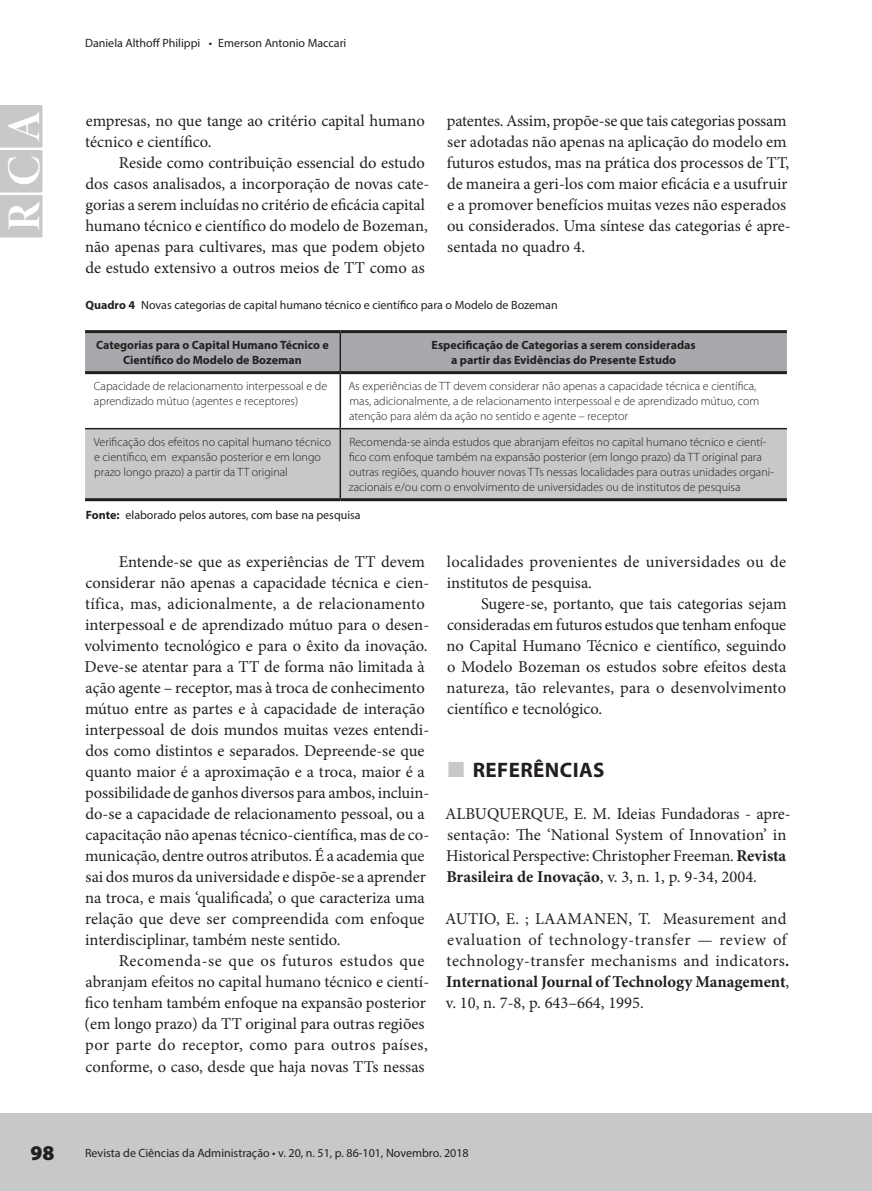
<style>
.page{position:relative;width:872px;height:1191px;background:#fff}
.page>*{position:absolute;margin:0;border:0;box-sizing:border-box;transform-origin:0 0}
.t1{font:46.8px "Minion Pro Bold Disp";color:#fff}
.t2{font:700 21px "Myriad Pro";letter-spacing:.02em;color:#231f20}
.t3{font:900 21px "Myriad Pro";color:#231f20}
.t4{font:16.5px/21px "Minion Pro";color:#231f20}
.t5{font:16.5px/21px "Minion Pro";letter-spacing:.02em;color:#231f20}
.t6{font:300 12px/15px "Myriad Pro";color:#231f20}
.t7{font:12px "Myriad Pro";color:#231f20}
.t8{font:700 12px/15px "Myriad Pro";color:#231f20;text-align:center}
.s1{font-weight:700}
</style>
<div class="page">
<div style="left:0;top:1113px;width:872px;height:78px;background:#c7c8ca"></div>
<div style="left:0;top:105px;width:43px;height:132px;background:#c7c8ca"></div>
<div style="left:85px;top:333px;width:702px;height:38px;background:#a8a9ad"></div>
<svg style="left:85px;top:374px;width:702px;height:128px"></svg>
<div style="left:85px;top:429px;width:702px;height:69px;background:#c7c8ca"></div>
<hr style="left:339px;top:333px;width:2px;height:38px;background:#231f20">
<hr style="left:339px;top:374px;width:2px;height:54px;background:#231f20">
<hr style="left:85px;top:428px;width:255px;height:1px;background:#231f20">
<hr style="left:340px;top:428px;width:447px;height:1px;background:#231f20">
<hr style="left:339px;top:429px;width:2px;height:69px;background:#231f20">
<hr style="left:85px;top:330px;width:255px;height:3px;background:#231f20">
<hr style="left:340px;top:330px;width:447px;height:3px;background:#231f20">
<hr style="left:85px;top:371px;width:255px;height:3px;background:#231f20">
<hr style="left:340px;top:371px;width:447px;height:3px;background:#231f20">
<hr style="left:85px;top:498px;width:255px;height:3px;background:#231f20">
<hr style="left:340px;top:498px;width:447px;height:3px;background:#231f20">
<p class="t7" style="left:85px;top:35px;width:263px">Daniela Althoff Philippi • Emerson Antonio Maccari</p>
<h1 class="t1" style="left:-4px;top:231px;width:121px;rotate:-90deg">RCA</h1>
<p class="t4" style="left:85px;top:110px;width:341px">empresas, no que tange ao critério capital humano técnico e científico.</p>
<p class="t4" style="left:85px;top:152px;width:346px;text-indent:34px">Reside como contribuição essencial do estudo dos casos analisados, a incorporação de novas cate&shy;gorias a serem incluídas no critério de eficácia capital humano técnico e científico do modelo de Bozeman, não apenas para cultivares, mas que podem objeto de estudo extensivo a outros meios de TT como as</p>
<p class="t4" style="left:447px;top:110px;width:346px">patentes. Assim, propõe-se que tais categorias possam ser adotadas não apenas na aplicação do modelo em futuros estudos, mas na prática dos processos de TT, de maneira a geri-los com maior eficácia e a usufruir e a promover benefícios muitas vezes não esperados ou considerados. Uma síntese das categorias é apre&shy;sentada no quadro 4.</p>
<p class="t7" style="left:85px;top:298px;width:474px"><span class="s1">Quadro 4</span> Novas categorias de capital humano técnico e científico para o Modelo de Bozeman</p>
<p class="t8" style="left:96px;top:337px;width:234px">Categorias para o Capital Humano Técnico e<br>Científico do Modelo de Bozeman</p>
<p class="t8" style="left:431px;top:337px;width:266px">Especificação de Categorias a serem consideradas a partir das Evidências do Presente Estudo</p>
<p class="t6" style="left:94px;top:379px;width:235px">Capacidade de relacionamento interpessoal e de aprendizado mútuo (agentes e receptores)</p>
<p class="t6" style="left:348px;top:379px;width:412px">As experiências de TT devem considerar não apenas a capacidade técnica e científica, mas, adicionalmente, a de relacionamento interpessoal e de aprendizado mútuo, com atenção para além da ação no sentido e agente – receptor</p>
<p class="t6" style="left:94px;top:435px;width:239px">Verificação dos efeitos no capital humano técnico e científico, em expansão posterior e em longo prazo longo prazo) a partir da TT original</p>
<p class="t6" style="left:349px;top:435px;width:426px">Recomenda-se ainda estudos que abranjam efeitos no capital humano técnico e cientí&shy;fico com enfoque também na expansão posterior (em longo prazo) da TT original para outras regiões, quando houver novas TTs nessas localidades para outras unidades organi&shy;zacionais e/ou com o envolvimento de universidades ou de institutos de pesquisa</p>
<p class="t7" style="left:86px;top:508px;width:276px"><span class="s1">Fonte:</span> elaborado pelos autores, com base na pesquisa</p>
<p class="t4" style="left:84px;top:551px;width:346px;text-indent:34px">Entende-se que as experiências de TT devem considerar não apenas a capacidade técnica e cien&shy;tífica, mas, adicionalmente, a de relacionamento interpessoal e de aprendizado mútuo para o desen&shy;volvimento tecnológico e para o êxito da inovação.<br>Deve-se atentar para a TT de forma não limitada à ação agente – receptor, mas à troca de conhecimento mútuo entre as partes e à capacidade de interação interpessoal de dois mundos muitas vezes entendi&shy;dos como distintos e separados. Depreende-se que quanto maior é a aproximação e a troca, maior é a possibilidade de ganhos diversos para ambos, incluin&shy;do-se a capacidade de relacionamento pessoal, ou a capacitação não apenas técnico-científica, mas de co&shy;municação, dentre outros atributos. É a academia que sai dos muros da universidade e dispõe-se a aprender na troca, e mais ‘qualificada’, o que caracteriza uma relação que deve ser compreendida com enfoque interdisciplinar, também neste sentido.</p>
<p class="t4" style="left:85px;top:950px;width:346px;text-indent:34px">Recomenda-se que os futuros estudos que abranjam efeitos no capital humano técnico e cientí&shy;fico tenham também enfoque na expansão posterior (em longo prazo) da TT original para outras regiões por parte do receptor, como para outros países, conforme, o caso, desde que haja novas TTs nessas</p>
<p class="t4" style="left:447px;top:551px;width:341px">localidades provenientes de universidades ou de institutos de pesquisa.</p>
<p class="t4" style="left:446px;top:593px;width:341px;text-align:justify;text-indent:34px">Sugere-se, portanto, que tais categorias sejam consideradas em futuros estudos que tenham enfoque no Capital Humano Técnico e científico, seguindo o Modelo Bozeman os estudos sobre efeitos desta natureza, tão relevantes, para o desenvolvimento científico e tecnológico.</p>
<p class="t2" style="left:473px;top:756px;width:133px">REFERÊNCIAS</p>
<p class="t4" style="left:445px;top:803px;width:347px">ALBUQUERQUE, E. M. Ideias Fundadoras - apre&shy;sentação: The ‘National System of Innovation’ in Historical Perspective: Christopher Freeman. <span class="s1">Revista Brasileira de Inovação</span>, v. 3, n. 1, p. 9-34, 2004.</p>
<p class="t5" style="left:445px;top:908px;width:346px">AUTIO, E. ; LAAMANEN, T. Measurement and evaluation of technology-transfer — review of technology-transfer mechanisms and indicators<span class="s1">.<br>International Journal of Technology Management</span>, v. 10, n. 7-8, p. 643–664, 1995.</p>
<p class="t3" style="left:30px;top:1141px;width:26px">98</p>
<p class="t7" style="left:85px;top:1145px;width:385px">Revista de Ciências da Administração • v. 20, n. 51, p. 86-101, Novembro. 2018</p>
</div>
